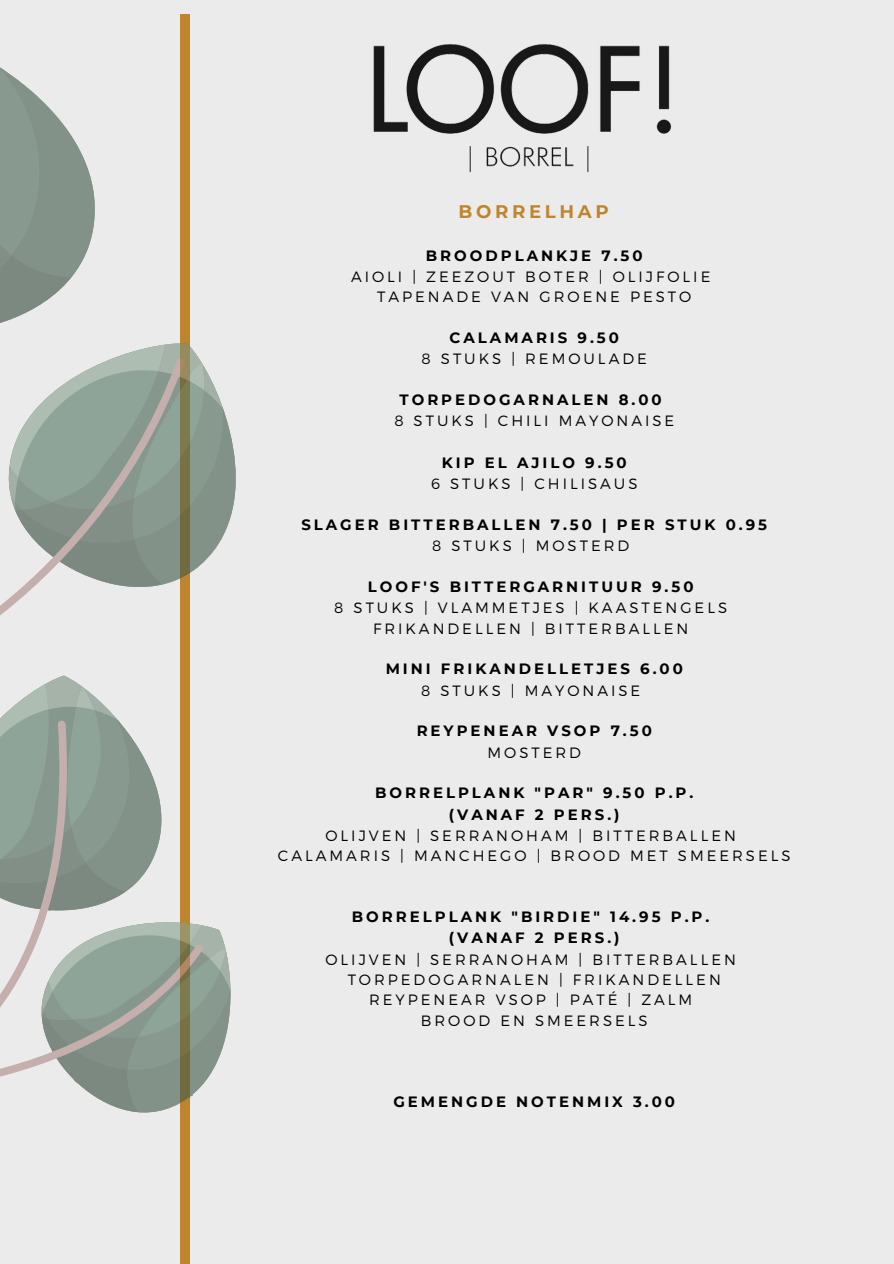
<style>
.page{position:relative;width:894px;height:1264px;background:#fff}
.page>*{position:absolute;margin:0;border:0;box-sizing:border-box;transform-origin:0 0}
.t1{font:700 18.15px "Montserrat";letter-spacing:.2em;color:#bf852e}
.t2{font:300 14.85px/20.2px "Montserrat";letter-spacing:.2em;color:#000;text-align:center}
.t3{font:700 14.85px/21.5px "Montserrat";letter-spacing:.2em;color:#000;text-align:center}
</style>
<div class="page">
<div style="left:0;top:0;width:893px;height:1263px;background:#ebebeb"></div>
<svg style="left:0;top:59px;width:198px;height:1204px"></svg>
<svg style="left:0;top:357px;width:236px;height:290px"></svg>
<svg style="left:0;top:664px;width:198px;height:54px"></svg>
<svg style="left:0;top:718px;width:231px;height:500px"></svg>
<svg style="left:0;top:899px;width:212px;height:243px"></svg>
<img style="left:373px;top:44px;width:299px;height:129px">
<p class="t1" style="left:458px;top:201px;width:152px">BORRELHAP</p>
<p class="t3" style="left:426px;top:245px;width:218px">BROODPLANKJE 7.50</p>
<p class="t2" style="left:351px;top:266px;width:361px">AIOLI | ZEEZOUT BOTER | OLIJFOLIE<br>TAPENADE VAN GROENE PESTO</p>
<p class="t3" style="left:449px;top:327px;width:171px">CALAMARIS 9.50</p>
<p class="t2" style="left:421px;top:348px;width:227px">8 STUKS | REMOULADE</p>
<p class="t3" style="left:399px;top:389px;width:264px">TORPEDOGARNALEN 8.00</p>
<p class="t2" style="left:394px;top:410px;width:281px">8 STUKS | CHILI MAYONAISE</p>
<p class="t3" style="left:441px;top:452px;width:186px">KIP EL AJILO 9.50</p>
<p class="t2" style="left:431px;top:473px;width:208px">6 STUKS | CHILISAUS</p>
<p class="t3" style="left:301px;top:514px;width:467px">SLAGER BITTERBALLEN 7.50 | PER STUK 0.95</p>
<p class="t2" style="left:432px;top:535px;width:198px">8 STUKS | MOSTERD</p>
<p class="t3" style="left:368px;top:576px;width:327px">LOOF'S BITTERGARNITUUR 9.50</p>
<p class="t2" style="left:334px;top:597px;width:394px">8 STUKS | VLAMMETJES | KAASTENGELS<br>FRIKANDELLEN | BITTERBALLEN</p>
<p class="t3" style="left:385px;top:658px;width:298px">MINI FRIKANDELLETJES 6.00</p>
<p class="t2" style="left:421px;top:679px;width:221px">8 STUKS | MAYONAISE</p>
<p class="t3" style="left:416px;top:720px;width:236px">REYPENEAR VSOP 7.50</p>
<p class="t2" style="left:487px;top:741px;width:95px">MOSTERD</p>
<p class="t3" style="left:375px;top:782px;width:320px">BORRELPLANK "PAR" 9.50 P.P. (VANAF 2 PERS.)</p>
<p class="t2" style="left:278px;top:824px;width:514px">OLIJVEN | SERRANOHAM | BITTERBALLEN<br>CALAMARIS | MANCHEGO | BROOD MET SMEERSELS</p>
<p class="t3" style="left:352px;top:906px;width:359px">BORRELPLANK "BIRDIE" 14.95 P.P. (VANAF 2 PERS.)</p>
<p class="t2" style="left:325px;top:948px;width:412px">OLIJVEN | SERRANOHAM | BITTERBALLEN<br>TORPEDOGARNALEN | FRIKANDELLEN<br>REYPENEAR VSOP | PATÉ | ZALM<br>BROOD EN SMEERSELS</p>
<p class="t3" style="left:393px;top:1090px;width:283px">GEMENGDE NOTENMIX 3.00</p>
</div>
